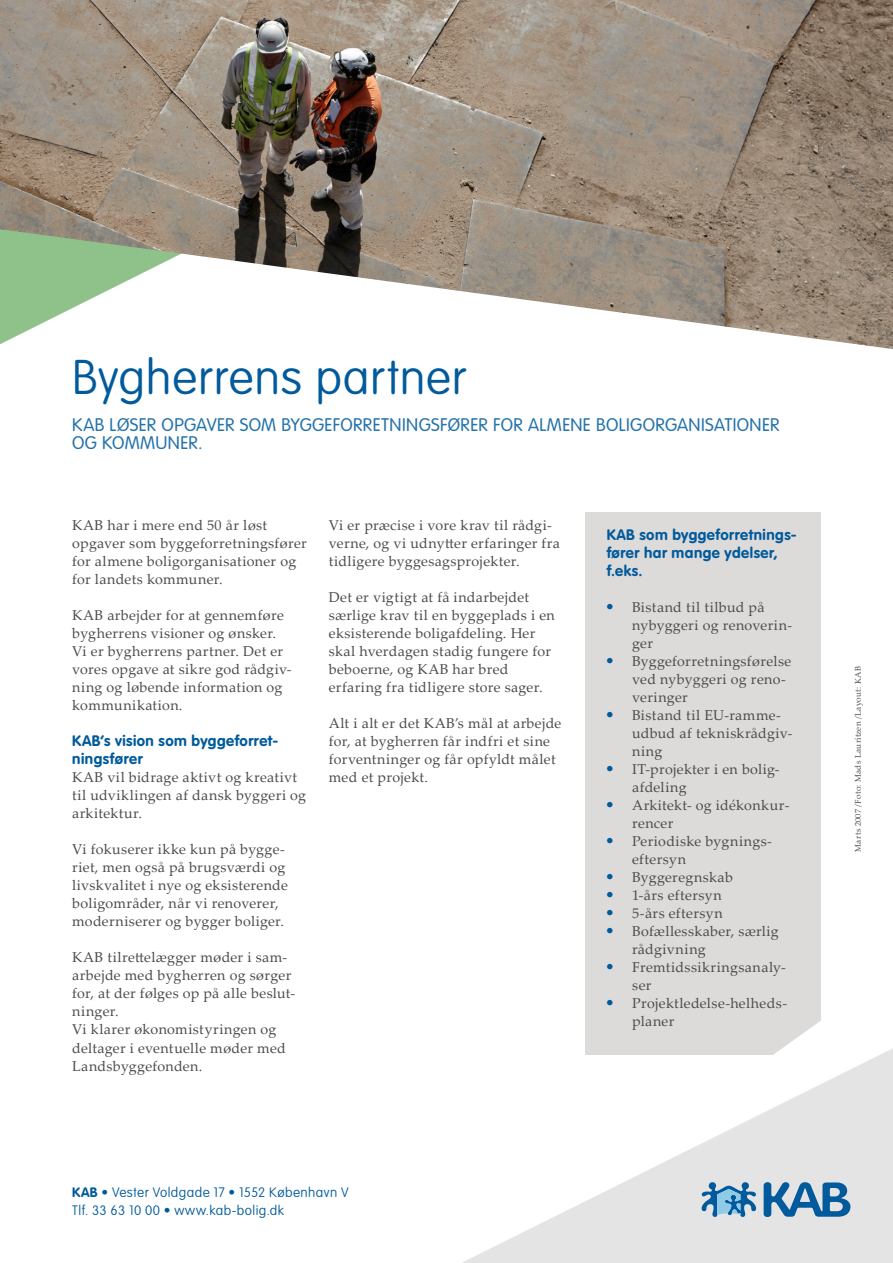
<style>
.page{position:relative;width:893px;height:1263px;background:#fff}
.page>*{position:absolute;margin:0;border:0;box-sizing:border-box;transform-origin:0 0}
.t1{font:100 48px "VAG Rounded Std";letter-spacing:.015em;color:#005a9b}
.Underurbrik_Versaler{font:300 18px/18px "VAG Rounded Std";letter-spacing:.02em;color:#2673aa}
.Mellemrubrik{font:700 15px/18px "VAG Rounded Std";letter-spacing:.03em;color:#005a9b}
.Brødtekst{font:14.25px/18px "Palatino Linotype";letter-spacing:.02em;color:#4b4c4d}
.t2{font:100 13.5px "VAG Rounded Std";letter-spacing:.03em;color:#005a9b}
.t3{font:8.25px "Palatino Linotype";letter-spacing:.035em;color:#4a4e54}
.s1{font-weight:700}
.s2{font-size:15.75px;color:#005a9b}
</style>
<div class="page">
<img style="left:0;top:0;width:893px;height:349px">
<div style="left:585px;top:512px;width:236px;height:543px;background:#dddbda"></div>
<svg style="left:783px;top:1021px;width:38px;height:27px"></svg>
<svg style="left:462px;top:1048px;width:431px;height:215px"></svg>
<svg style="left:764px;top:1182px;width:86px;height:35px;background:#6295bb"></svg>
<svg style="left:701px;top:1182px;width:55px;height:35px;background:#7aa8c8"></svg>
<p class="t1" style="left:72px;top:350px;width:396px">Bygherrens partner</p>
<p class="Underurbrik_Versaler" style="left:72px;top:416px;width:709px">KAB LØSER OPGAVER SOM BYGGEFORRETNINGSFØRER FOR ALMENE BOLIGORGANISATIONER<br>OG KOMMUNER.</p>
<p class="Brødtekst" style="left:72px;top:516px;width:236px">KAB har i mere end 50 år løst opgaver som byggeforretningsfører for almene boligorganisationer og for landets kommuner.</p>
<p class="Brødtekst" style="left:72px;top:606px;width:213px">KAB arbejder for at gennemføre bygherrens visioner og ønsker.</p>
<p class="Brødtekst" style="left:72px;top:642px;width:221px">Vi er bygherrens partner. Det er vores opgave at sikre god rådgiv&shy;ning og løbende information og kommunikation.</p>
<p class="Mellemrubrik" style="left:72px;top:733px;width:207px">KAB’s vision som byggeforret&shy;ningsfører</p>
<p class="Brødtekst" style="left:72px;top:768px;width:235px">KAB vil bidrage aktivt og kreativt til udviklingen af dansk byggeri og arkitektur.</p>
<p class="Brødtekst" style="left:72px;top:840px;width:217px">Vi fokuserer ikke kun på bygge&shy;riet, men også på brugsværdi og livskvalitet i nye og eksisterende boligområder, når vi renoverer,</p>
<p class="Brødtekst" style="left:72px;top:912px;width:213px">moderniserer og bygger boliger.</p>
<p class="Brødtekst" style="left:72px;top:948px;width:224px">KAB tilrettelægger møder i sam&shy;arbejde med bygherren og sørger for, at der følges op på alle beslut&shy;ninger.</p>
<p class="Brødtekst" style="left:72px;top:1020px;width:215px">Vi klarer økonomistyringen og deltager i eventuelle møder med<br>Landsbyggefonden.</p>
<p class="Brødtekst" style="left:329px;top:516px;width:232px">Vi er præcise i vore krav til rådgi&shy;verne, og vi udnytter erfaringer fra tidligere byggesagsprojekter.</p>
<p class="Brødtekst" style="left:329px;top:588px;width:228px">Det er vigtigt at få indarbejdet særlige krav til en byggeplads i en eksisterende boligafdeling. Her skal hverdagen stadig fungere for beboerne, og KAB har bred</p>
<p class="Brødtekst" style="left:329px;top:678px;width:215px">erfaring fra tidligere store sager.</p>
<p class="Brødtekst" style="left:329px;top:714px;width:234px">Alt i alt er det KAB’s mål at arbejde for, at bygherren får indfri et sine forventninger og får opfyldt målet med et projekt.</p>
<p class="t2" style="left:72px;top:1184px;width:278px"><span class="s1">KAB</span> • Vester Voldgade 17 • 1552 København V</p>
<p class="t2" style="left:72px;top:1202px;width:213px">Tlf. 33 63 10 00 • www.kab-bolig.dk</p>
<p class="Mellemrubrik" style="left:607px;top:526px;width:192px">KAB som byggeforretnings&shy;fører har mange ydelser, f.eks.</p>
<p class="Brødtekst" style="left:632px;top:598px;width:161px;text-indent:-27px"><span class="s2">•</span> Bistand til tilbud på nybyggeri og renoverin&shy;ger</p>
<p class="Brødtekst" style="left:632px;top:652px;width:161px;text-indent:-27px"><span class="s2">•</span> Byggeforretningsførelse ved nybyggeri og reno&shy;veringer</p>
<p class="Brødtekst" style="left:632px;top:706px;width:162px;text-indent:-27px"><span class="s2">•</span> Bistand til EU-ramme&shy;udbud af tekniskrådgiv&shy;ning</p>
<p class="Brødtekst" style="left:632px;top:760px;width:149px;text-indent:-27px"><span class="s2">•</span> IT-projekter i en bolig&shy;afdeling</p>
<p class="Brødtekst" style="left:632px;top:796px;width:159px;text-indent:-27px"><span class="s2">•</span> Arkitekt- og idékonkur&shy;rencer</p>
<p class="Brødtekst" style="left:632px;top:832px;width:141px;text-indent:-27px"><span class="s2">•</span> Periodiske bygnings&shy;eftersyn</p>
<p class="Brødtekst" style="left:605px;top:868px;width:129px"><span class="s2">•</span> Byggeregnskab</p>
<p class="Brødtekst" style="left:605px;top:886px;width:118px"><span class="s2">•</span> 1-års eftersyn</p>
<p class="Brødtekst" style="left:605px;top:904px;width:119px"><span class="s2">•</span> 5-års eftersyn</p>
<p class="Brødtekst" style="left:632px;top:922px;width:148px;text-indent:-27px"><span class="s2">•</span> Bofællesskaber, særlig rådgivning</p>
<p class="Brødtekst" style="left:632px;top:958px;width:155px;text-indent:-27px"><span class="s2">•</span> Fremtidssikringsanaly&shy;ser</p>
<p class="Brødtekst" style="left:632px;top:994px;width:156px;text-indent:-27px"><span class="s2">•</span> Projektledelse-helheds&shy;planer</p>
<p class="t3" style="left:852px;top:852px;width:187px;rotate:-90deg">Marts 2007 /Foto: Mads Lauritzen /Layout: KAB</p>
</div>
